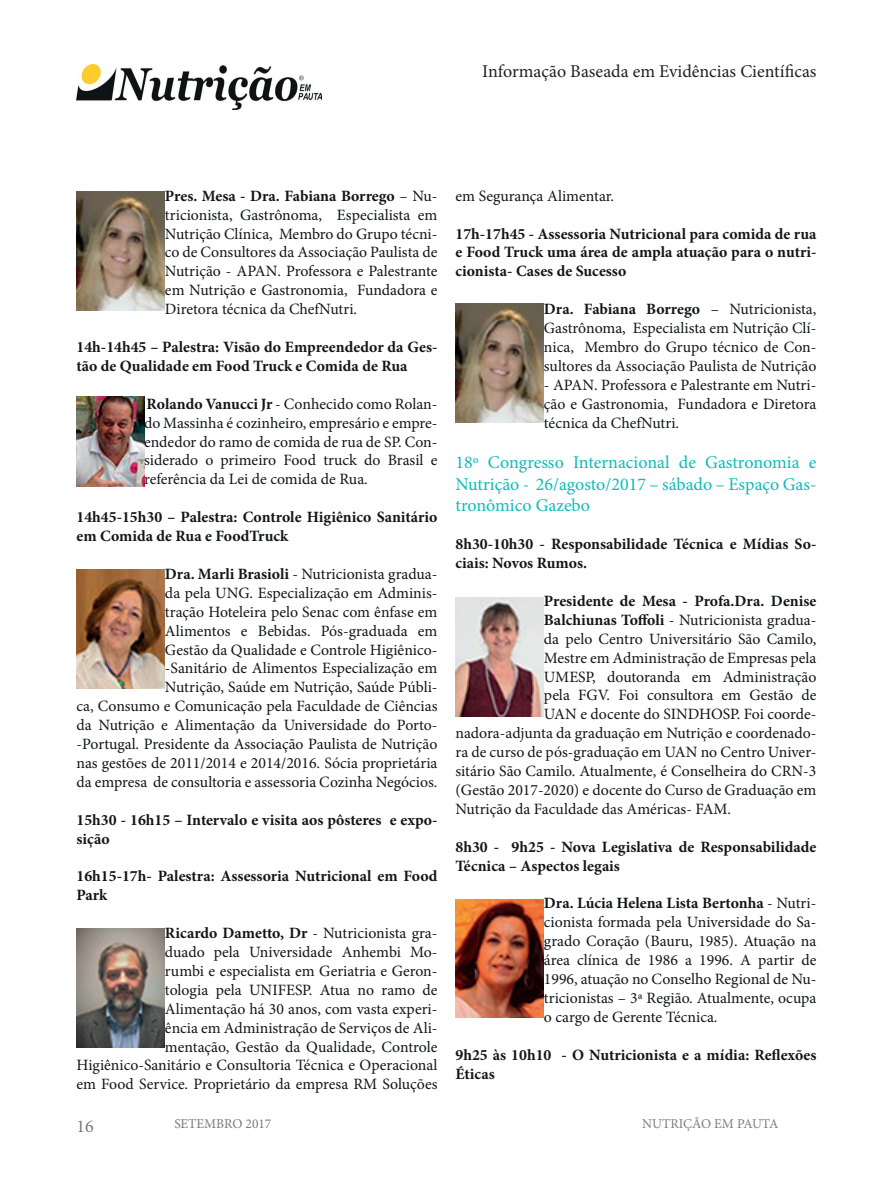
<style>
.page{position:relative;width:893px;height:1191px;background:#fff}
.page>*{position:absolute;margin:0;border:0;box-sizing:border-box;transform-origin:0 0}
.t1{font:18px/21.6px "Minion Pro";color:#0fbaba;text-align:justify}
.t2{font:18px "Minion Pro";color:#231f20}
.t3{font:18px "Minion Pro";color:#767a7b}
.t4{font:15.75px/18.9px "Minion Pro";color:#121519;text-align:justify}
.t5{font:700 15.75px/18.9px "Minion Pro";color:#121519}
.t6{font:13.5px "Minion Pro";color:#7b7d80}
.t7{font:13.5px "Minion Pro";color:#787b7b}
.s1{font-weight:700}
</style>
<div class="page">
<img style="left:77px;top:191px;width:88px;height:119px">
<img style="left:77px;top:396px;width:67px;height:90px">
<img style="left:77px;top:569px;width:88px;height:119px">
<img style="left:77px;top:929px;width:88px;height:118px">
<img style="left:455px;top:304px;width:89px;height:118px">
<img style="left:455px;top:598px;width:89px;height:118px">
<img style="left:455px;top:899px;width:89px;height:119px">
<img style="left:77px;top:65px;width:244px;height:44px">
<p class="t2" style="left:482px;top:60px;width:336px">Informação Baseada em Evidências Científicas</p>
<p class="t4" style="left:165px;top:186px;width:274px"><span class="s1">Pres. Mesa - Dra. Fabiana Borrego</span> – Nu&shy;tricionista, Gastrônoma, Especialista em Nutrição Clínica, Membro do Grupo técni&shy;co de Consultores da Associação Paulista de Nutrição - APAN. Professora e Palestrante em Nutrição e Gastronomia, Fundadora e Diretora técnica da ChefNutri.</p>
<p class="t5" style="left:77px;top:337px;width:362px">14h-14h45 – Palestra: Visão do Empreendedor da Ges&shy;tão de Qualidade em Food Truck e Comida de Rua</p>
<p class="t4" style="left:144px;top:394px;width:295px"><span class="s1">Rolando Vanucci Jr</span> - Conhecido como Rolan&shy;do Massinha é cozinheiro, empresário e empre&shy;endedor do ramo de comida de rua de SP. Con&shy;siderado o primeiro Food truck do Brasil e referência da Lei de comida de Rua.</p>
<p class="t5" style="left:77px;top:507px;width:362px">14h45-15h30 – Palestra: Controle Higiênico Sanitário em Comida de Rua e FoodTruck</p>
<p class="t4" style="left:77px;top:564px;width:362px;text-align:right"><span class="s1">Dra. Marli Brasioli</span> - Nutricionista gradua-<br>da pela UNG. Especialização em Adminis-<br>tração Hoteleira pelo Senac com ênfase em<br>Alimentos e Bebidas. Pós-graduada em<br>Gestão da Qualidade e Controle Higiênico-<br>-Sanitário de Alimentos Especialização em<br>Nutrição, Saúde em Nutrição, Saúde Públi-<br>ca, Consumo e Comunicação pela Faculdade de Ciências da Nutrição e Alimentação da Universidade do Porto--Portugal. Presidente da Associação Paulista de Nutrição nas gestões de 2011/2014 e 2014/2016. Sócia proprietária da empresa de consultoria e assessoria Cozinha Negócios.</p>
<p class="t5" style="left:77px;top:810px;width:362px">15h30 - 16h15 – Intervalo e visita aos pôsteres e expo&shy;sição</p>
<p class="t5" style="left:77px;top:866px;width:362px">16h15-17h- Palestra: Assessoria Nutricional em Food<br>Park</p>
<p class="t4" style="left:77px;top:923px;width:362px;text-align:right"><span class="s1">Ricardo Dametto, Dr</span> - Nutricionista gra-<br>duado pela Universidade Anhembi Mo-<br>rumbi e especialista em Geriatria e Geron-<br>tologia pela UNIFESP. Atua no ramo de<br>Alimentação há 30 anos, com vasta experi-<br>ência em Administração de Serviços de Ali-<br>mentação, Gestão da Qualidade, Controle Higiênico-Sanitário e Consultoria Técnica e Operacional em Food Service. Proprietário da empresa RM Soluções</p>
<p class="t4" style="left:455px;top:186px;width:160px">em Segurança Alimentar.</p>
<p class="t5" style="left:455px;top:224px;width:362px;text-align:justify">17h-17h45 - Assessoria Nutricional para comida de rua e Food Truck uma área de ampla atuação para o nutri&shy;cionista- Cases de Sucesso</p>
<p class="t4" style="left:544px;top:300px;width:274px"><span class="s1">Dra. Fabiana Borrego</span> – Nutricionista, Gastrônoma, Especialista em Nutrição Clí&shy;nica, Membro do Grupo técnico de Con&shy;sultores da Associação Paulista de Nutrição</p>
<p class="t4" style="left:544px;top:375px;width:274px">- APAN. Professora e Palestrante em Nutri&shy;ção e Gastronomia, Fundadora e Diretora técnica da ChefNutri.</p>
<p class="t1" style="left:455px;top:452px;width:362px">18º Congresso Internacional de Gastronomia e Nutrição - 26/agosto/2017 – sábado – Espaço Gas&shy;tronômico Gazebo</p>
<p class="t5" style="left:455px;top:534px;width:362px">8h30-10h30 - Responsabilidade Técnica e Mídias So&shy;ciais: Novos Rumos.</p>
<p class="t5" style="left:544px;top:591px;width:274px">Presidente de Mesa - Profa.Dra. Denise</p>
<p class="t4" style="left:544px;top:610px;width:274px"><span class="s1">Balchiunas Toffoli</span> - Nutricionista gradua-</p>
<p class="t4" style="left:544px;top:629px;width:274px">da pelo Centro Universitário São Camilo,</p>
<p class="t4" style="left:544px;top:648px;width:274px">Mestre em Administração de Empresas pela</p>
<p class="t4" style="left:544px;top:667px;width:274px">UMESP, doutoranda em Administração</p>
<p class="t4" style="left:544px;top:686px;width:274px">pela FGV. Foi consultora em Gestão de</p>
<p class="t4" style="left:544px;top:705px;width:274px">UAN e docente do SINDHOSP. Foi coorde-</p>
<p class="t4" style="left:455px;top:724px;width:362px">nadora-adjunta da graduação em Nutrição e coordenado-</p>
<p class="t4" style="left:455px;top:742px;width:362px">ra de curso de pós-graduação em UAN no Centro Univer-</p>
<p class="t4" style="left:455px;top:761px;width:362px">sitário São Camilo. Atualmente, é Conselheira do CRN-3</p>
<p class="t4" style="left:455px;top:780px;width:362px">(Gestão 2017-2020) e docente do Curso de Graduação em</p>
<p class="t4" style="left:455px;top:799px;width:277px">Nutrição da Faculdade das Américas- FAM.</p>
<p class="t5" style="left:455px;top:837px;width:362px">8h30 - 9h25 - Nova Legislativa de Responsabilidade<br>Técnica – Aspectos legais</p>
<p class="t4" style="left:544px;top:894px;width:274px"><span class="s1">Dra. Lúcia Helena Lista Bertonha</span> - Nutri&shy;cionista formada pela Universidade do Sa&shy;grado Coração (Bauru, 1985). Atuação na área clínica de 1986 a 1996. A partir de 1996, atuação no Conselho Regional de Nu&shy;tricionistas – 3ª Região. Atualmente, ocupa o cargo de Gerente Técnica.</p>
<p class="t5" style="left:455px;top:1045px;width:362px">9h25 às 10h10 - O Nutricionista e a mídia: Reflexões<br>Éticas</p>
<p class="t3" style="left:77px;top:1113px;width:19px">16</p>
<p class="t7" style="left:174px;top:1114px;width:99px">SETEMBRO 2017</p>
<p class="t6" style="left:642px;top:1114px;width:138px">NUTRIÇÃO EM PAUTA</p>
</div>
